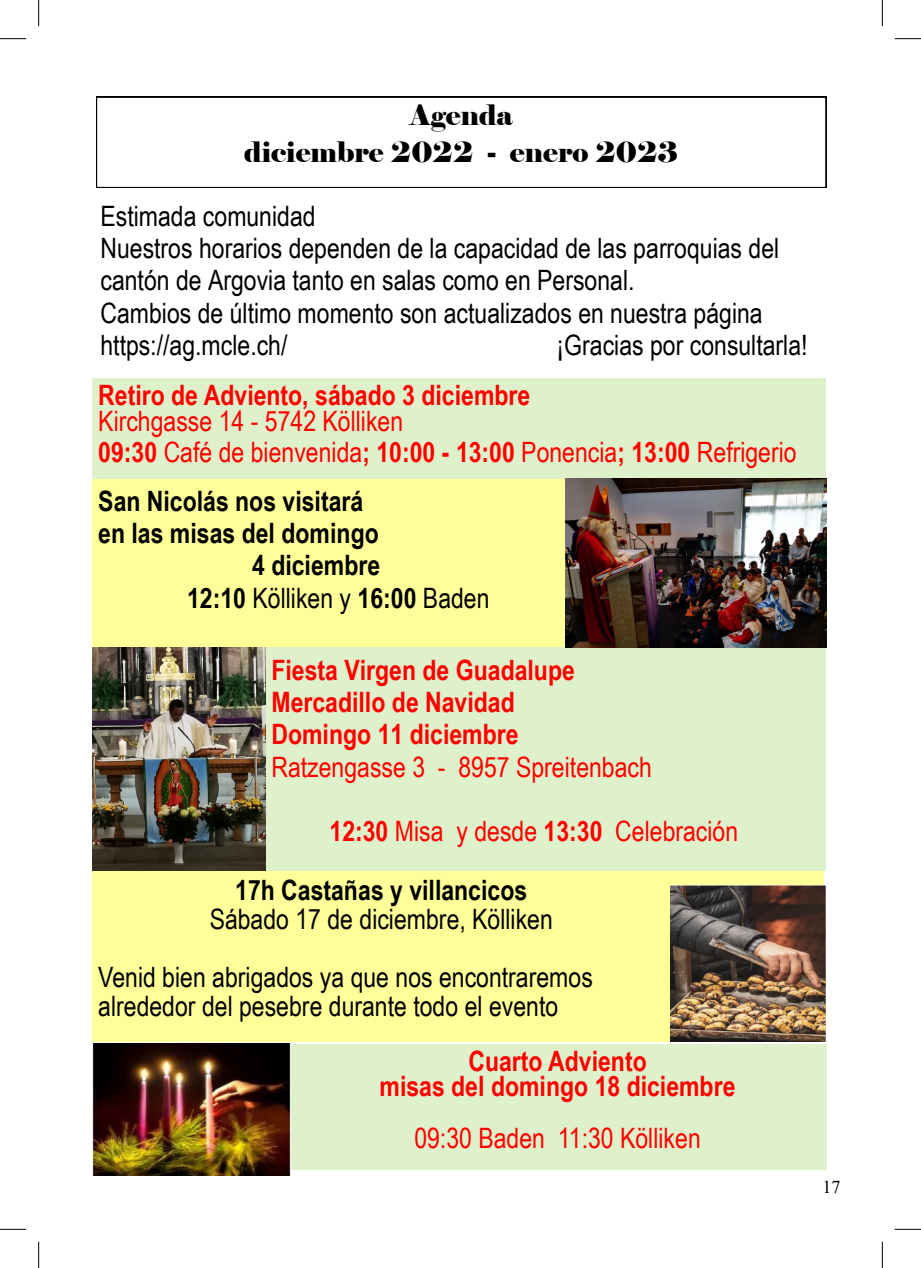
<style>
.page{position:relative;width:921px;height:1268px;background:#fff}
.page>*{position:absolute;margin:0;border:0;box-sizing:border-box;transform-origin:0 0}
.t1{font:700 28.18px "Arial Narrow";color:#f00}
.t2{font:28.18px "Arial Narrow";color:#000}
.t3{font:28px/32.2px "Arial Narrow";color:#000}
.t4{font:28px/31.2px "Arial Narrow";color:#f00}
.t5{font:700 28px/25.7px "Arial Narrow";color:#f00;text-align:center}
.t6{font:700 28px "Arial Narrow";color:#000}
.t7{font:28px/36.2px "Elephant";color:#000;text-align:center}
.t8{font:18.03px "Times New Roman";color:#000}
.s1{font-weight:700}
</style>
<div class="page">
<div style="left:96px;top:97px;width:730px;height:91px;border:2px solid #000"></div>
<div style="left:93px;top:479px;width:733px;height:169px;background:#ff9"></div>
<div style="left:93px;top:871px;width:731px;height:171px;background:#ff9"></div>
<div style="left:93px;top:648px;width:733px;height:223px;background:#def1ca"></div>
<img style="left:93px;top:648px;width:172px;height:223px">
<img style="left:670px;top:885px;width:156px;height:157px">
<div style="left:289px;top:1044px;width:537px;height:125px;background:#def1ca"></div>
<div style="left:93px;top:378px;width:733px;height:101px;background:#def1ca"></div>
<img style="left:93px;top:1044px;width:198px;height:131px">
<img style="left:565px;top:479px;width:261px;height:168px">
<svg style="left:0;top:38px;width:26px;height:1px"></svg>
<svg style="left:894px;top:38px;width:27px;height:1px"></svg>
<svg style="left:0;top:1229px;width:26px;height:1px"></svg>
<svg style="left:894px;top:1229px;width:27px;height:1px"></svg>
<svg style="left:38px;top:0;width:1px;height:26px"></svg>
<svg style="left:38px;top:1242px;width:1px;height:26px"></svg>
<svg style="left:882px;top:0;width:1px;height:26px"></svg>
<svg style="left:882px;top:1242px;width:1px;height:26px"></svg>
<p class="t7" style="left:244px;top:98px;width:435px">Agenda<br>diciembre 2022 - enero 2023</p>
<p class="t2" style="left:100px;top:195px;width:217px">Estimada comunidad</p>
<p class="t3" style="left:100px;top:231px;width:680px">Nuestros horarios dependen de la capacidad de las parroquias del cantón de Argovia tanto en salas como en Personal.<br>Cambios de último momento son actualizados en nuestra página https://ag.mcle.ch/</p>
<p class="t3" style="left:556px;top:328px;width:253px">¡Gracias por consultarla!</p>
<p class="t5" style="left:98px;top:381px;width:433px">Retiro de Adviento, sábado 3 diciembre</p>
<p class="t4" style="left:98px;top:404px;width:700px">Kirchgasse 14 - 5742 Kölliken<br><span class="s1">09:30</span> Café de bienvenida<span class="s1">; 10:00 - 13:00</span> Ponencia<span class="s1">; 13:00</span> Refrigerio</p>
<p class="t6" style="left:98px;top:480px;width:266px">San Nicolás nos visitará</p>
<p class="t6" style="left:98px;top:512px;width:282px">en las misas del domingo</p>
<p class="t6" style="left:252px;top:544px;width:130px">4 diciembre</p>
<p class="t3" style="left:187px;top:581px;width:304px"><span class="s1">12:10</span> Kölliken y <span class="s1">16:00</span> Baden</p>
<p class="t5" style="left:271px;top:655px;width:305px">Fiesta Virgen de Guadalupe</p>
<p class="t1" style="left:271px;top:681px;width:245px">Mercadillo de Navidad</p>
<p class="t5" style="left:271px;top:720px;width:249px">Domingo 11 diciembre</p>
<p class="t4" style="left:271px;top:750px;width:382px">Ratzengasse 3 - 8957 Spreitenbach</p>
<p class="t4" style="left:329px;top:814px;width:410px"><span class="s1">12:30</span> Misa y desde <span class="s1">13:30</span> Celebración</p>
<p class="t6" style="left:235px;top:869px;width:293px">17h Castañas y villancicos</p>
<p class="t3" style="left:98px;top:889px;width:496px;line-height:58.1px;text-indent:111px">Sábado 17 de diciembre, Kölliken<br>Venid bien abrigados ya que nos encontraremos</p>
<p class="t3" style="left:98px;top:989px;width:461px">alrededor del pesebre durante todo el evento</p>
<p class="t5" style="left:379px;top:1046px;width:357px">Cuarto Adviento<br>misas del domingo 18 diciembre</p>
<p class="t4" style="left:414px;top:1122px;width:288px">09:30 Baden 11:30 Kölliken</p>
<p class="t8" style="left:822px;top:1174px;width:20px">17</p>
</div>
